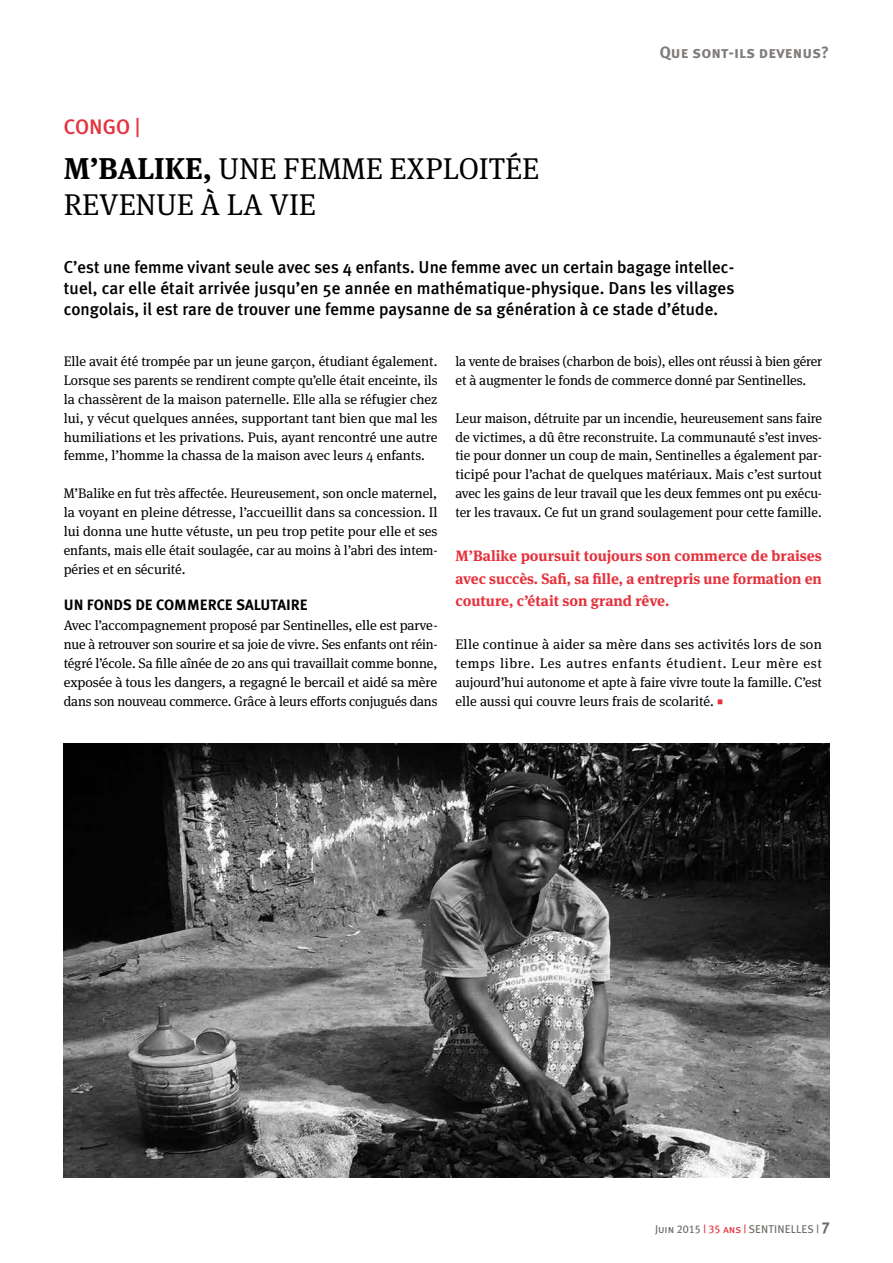
<style>
.page{position:relative;width:893px;height:1263px;background:#fff}
.page>*{position:absolute;margin:0;border:0;box-sizing:border-box;transform-origin:0 0}
.t1{font:30px/36px "Meta Serif";color:#000}
.t2{font:500 21px "Meta Plus";color:#e5323d}
.t3{font:500 17.25px/21px "Meta Plus";color:#000;text-align:justify}
.t4{font:16.5px "Meta Plus Bold Caps";color:#7f7c7a}
.t5{font:700 15px/22.5px "Meta Serif Lf";letter-spacing:-.005em;color:#e5323d;text-align:justify}
.t6{font:700 15px "Meta Plus";color:#000}
.t7{font:13.8px/18.9px "Meta Serif";letter-spacing:-.005em;color:#000;text-align:justify}
.t8{font:11.25px "Meta Plus Book Caps";color:#6a6864}
.s1{font-family:"Meta Serif Lf";font-weight:700}
.s2{font-weight:700}
.s3{font-family:"Minion Pro";font-size:16.5px;color:#e5323d}
.s4{color:#e5323d}
.s5{font-family:"Meta Plus Bold Caps";font-size:15.75px}
</style>
<div class="page">
<img style="left:64px;top:744px;width:765px;height:434px">
<h2 class="t2" style="left:64px;top:115px;width:78px">congo <span class="s1">|</span></h2>
<h1 class="t1" style="left:64px;top:151px;width:477px"><span class="s2">M’Balike,</span> une femme exploitée revenue à la vie</h1>
<p class="t4" style="left:660px;top:43px;width:171px">Que sont-ils devenus?</p>
<p class="t3" style="left:64px;top:256px;width:672px">C’est une femme vivant seule avec ses 4 enfants. U ne femme avec un certain bagage intellec&shy;tuel, car elle était arrivée jusqu’en 5e année en mathématique-physique. Dans les villages congolais, il est rare de trouver une femme paysanne de sa génération à ce stade d’étude.</p>
<p class="t7" style="left:455px;top:352px;width:368px">la vente de braises (charbon de bois), elles ont réussi à bien gérer et à augmenter le fonds de commerce donné par Sentinelles.</p>
<p class="t7" style="left:455px;top:408px;width:368px">Leur maison, détruite par un incendie, heureusement sans faire de victimes, a dû être reconstruite. La communauté s’est inves&shy;tie pour donner un coup de main, Sentinelles a également par&shy;ticipé pour l’achat de quelques matériaux. Mais c’est surtout avec les gains de leur travail que les deux femmes ont pu exécu&shy;ter les travaux. Ce fut un grand soulagement pour cette famille.</p>
<p class="t5" style="left:455px;top:544px;width:368px">M’Balike poursuit toujours son commerce de braises avec succès. Safi, sa fille, a entrepris une formation en couture, c’était son grand rêve.</p>
<p class="t7" style="left:455px;top:635px;width:368px">Elle continue à aider sa mère dans ses activités lors de son temps libre. Les autres enfants étudient. Leur mère est aujourd’hui autonome et apte à faire vivre toute la famille. C’est elle aussi qui couvre leurs frais de scolarité. <span class="s3">■</span></p>
<p class="t7" style="left:64px;top:352px;width:375px">Elle avait été trompée par un jeune garçon, étudiant également.<br>Lorsque ses parents se rendirent compte qu’elle était enceinte, ils la chassèrent de la maison paternelle. Elle alla se réfugier chez lui, y vécut quelques années, supportant tant bien que mal les humiliations et les privations. Puis, ayant rencontré une autre femme, l’homme la chassa de la maison avec leurs 4 enfants.</p>
<p class="t7" style="left:64px;top:484px;width:375px">M’Balike en fut très affectée. Heureusement, son oncle maternel, la voyant en pleine détresse, l’accueillit dans sa concession. Il lui donna une hutte vétuste, un peu trop petite pour elle et ses enfants, mais elle était soulagée, car au moins à l’abri des intem&shy;péries et en sécurité.</p>
<p class="t6" style="left:64px;top:596px;width:246px">UN FON DS DE COMMERCE SALUTAIRE</p>
<p class="t7" style="left:64px;top:616px;width:375px">Avec l’accompagnement proposé par Sentinelles, elle est parve&shy;nue à retrouver son sourire et sa joie de vivre. Ses enfants ont réin&shy;tégré l’école. Sa fille aînée de 20 ans qui travaillait comme bonne, exposée à tous les dangers, a regagné le bercail et aidé sa mère dans son nouveau commerce. Grâce à leurs efforts conjugués dans</p>
<p class="t8" style="left:655px;top:1223px;width:176px">Juin 2015 <span class="s4">| 35 ans |</span> SentinElles | <span class="s5">7</span></p>
</div>
